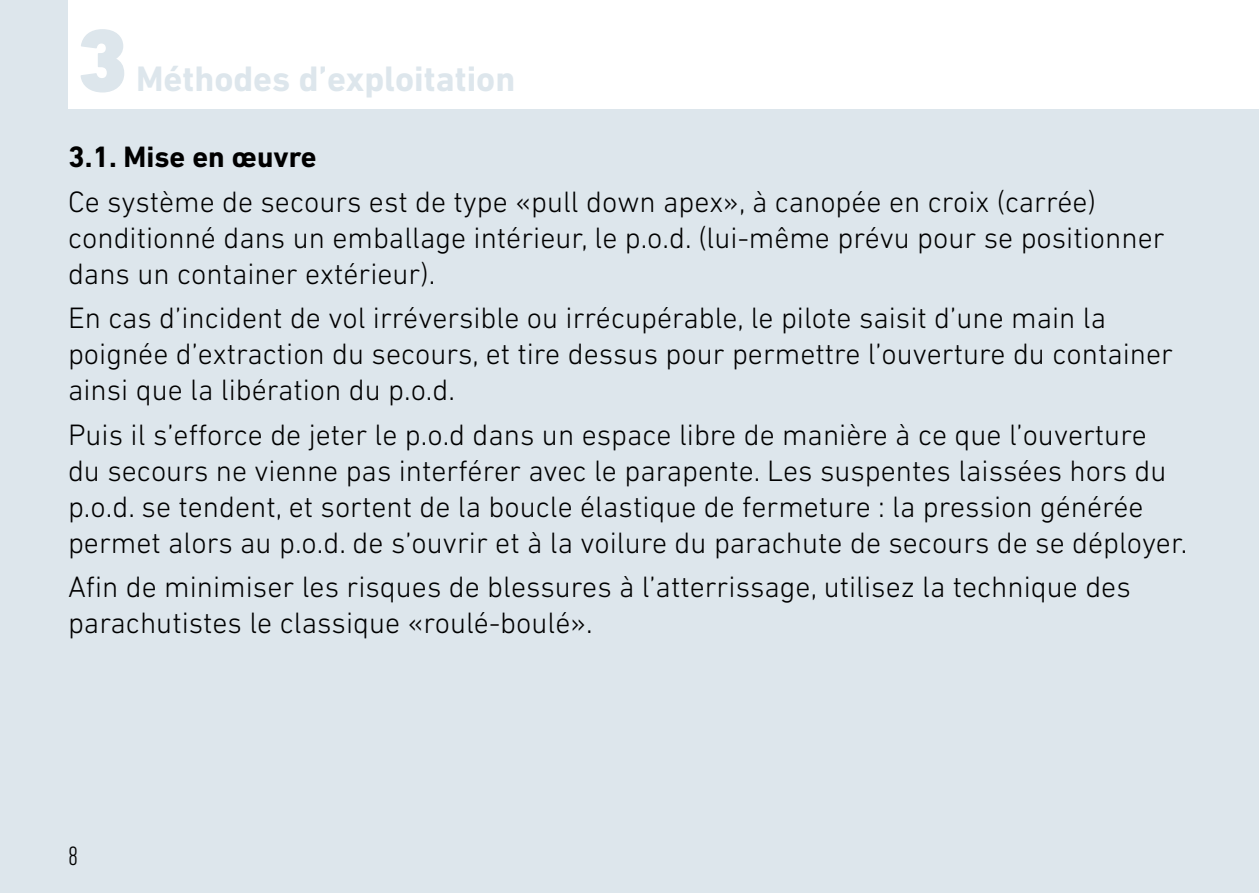
<style>
.page{position:relative;width:1259px;height:893px;background:#dde6ec}
.page>*{position:absolute;margin:0;border:0;box-sizing:border-box;transform-origin:0 0}
.t1{font:900 90px "DIN Next LT Pro";color:#dde6ec}
.t2{font:700 36px "DIN Next LT Pro";color:#dde6ec}
.t3{font:300 30px/36px "DIN Next LT Pro";color:#000}
.t4{font:700 30px "DIN Next LT Pro";color:#000}
.t5{font:300 condensed 27px "DIN Next LT Pro";color:#000}
</style>
<div class="page">
<div style="left:68px;top:0;width:1191px;height:108px;background:#fff"></div>
<h1 class="t1" style="left:77px;top:7px;width:53px">3</h1>
<p class="t2" style="left:136px;top:58px;width:381px">Méthodes d’exploitation</p>
<p class="t4" style="left:68px;top:139px;width:250px">3.1. Mise en œuvre</p>
<p class="t3" style="left:68px;top:183px;width:1098px">Ce système de secours est de type «pull down apex», à canopée en croix (carrée) conditionné dans un emballage intérieur, le p.o.d. (lui-même prévu pour se positionner dans un container extérieur).</p>
<p class="t3" style="left:68px;top:300px;width:1106px">En cas d’incident de vol irréversible ou irrécupérable, le pilote saisit d’une main la poignée d’extraction du secours, et tire dessus pour permettre l’ouverture du container ainsi que la libération du p.o.d.</p>
<p class="t3" style="left:68px;top:416px;width:1121px">Puis il s’efforce de jeter le p.o.d dans un espace libre de manière à ce que l’ouverture<br>du secours ne vienne pas interférer avec le parapente. Les suspentes laissées hors du p.o.d. se tendent, et sortent de la boucle élastique de fermeture : la pression générée permet alors au p.o.d. de s’ouvrir et à la voilure du parachute de secours de se déployer.</p>
<p class="t3" style="left:68px;top:569px;width:1064px">Afin de minimiser les risques de blessures à l’atterrissage, utilisez la technique des parachutistes le classique «roulé-boulé».</p>
<p class="t5" style="left:68px;top:840px;width:12px">8</p>
</div>
